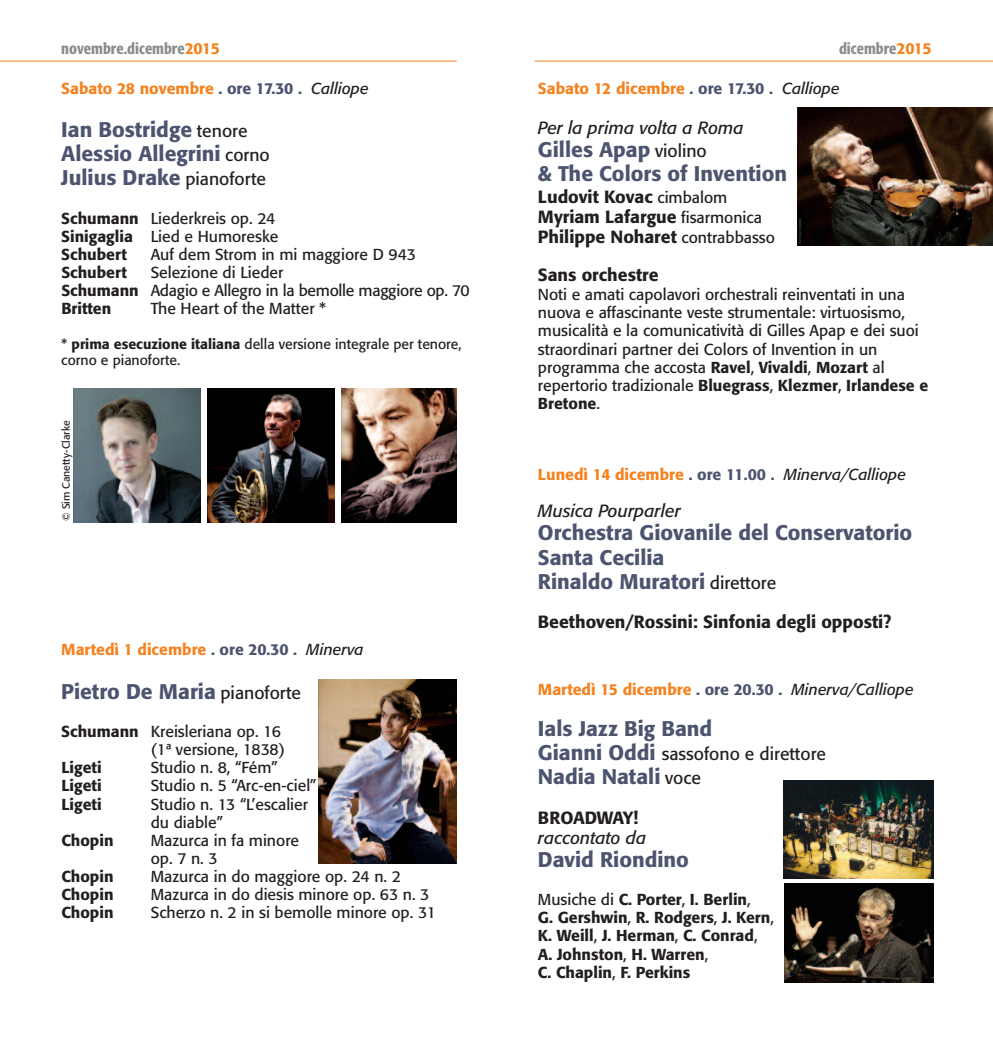
<style>
.page{position:relative;width:993px;height:1042px;background:#fff}
.page>*{position:absolute;margin:0;border:0;box-sizing:border-box;transform-origin:0 0}
.t1{font:500 21px/24.2px "Formata";color:#4c546f}
.t2{font:500 17.5px/20.1px "Formata";color:#231f20}
.t3{font:italic 17.5px "Formata";color:#231f20}
.t4{font:17.5px "Formata";color:#231f20}
.t5{font:500 17.5px "Formata";letter-spacing:-.02em;color:#231f20}
.t6{font:15.75px/18.2px "Formata";color:#231f20}
.t7{font:500 15.75px "Formata";color:#f58220}
.t8{font:500 15.75px/18.2px "Formata";color:#231f20}
.t9{font:500 condensed 15.75px "Formata";color:#8a8c8f}
.t10{font:14px/16.1px "Formata";color:#231f20}
.t11{font:10.5px "Formata";color:#231f20}
.s1{font-stretch:normal;color:#f58220}
.s2{color:#4c546f}
.s3{font-weight:400;font-style:italic;color:#231f20}
.s4{font-weight:400;font-size:17.5px;color:#231f20}
.s5{font-weight:400;font-size:15.75px}
.s6{font-weight:500}
.s7{font-weight:500;font-size:21px;color:#4c546f}
.s8{font-weight:400}
</style>
<div class="page">
<hr style="left:534px;top:61px;width:458px;height:1px;background:#f58220">
<hr style="left:0;top:61px;width:456px;height:1px;background:#f58220">
<img style="left:73px;top:388px;width:127px;height:134px">
<img style="left:208px;top:388px;width:126px;height:134px">
<img style="left:341px;top:388px;width:115px;height:134px">
<img style="left:318px;top:680px;width:138px;height:183px">
<img style="left:797px;top:108px;width:195px;height:138px">
<img style="left:784px;top:883px;width:149px;height:99px">
<img style="left:783px;top:781px;width:149px;height:98px">
<p class="t9" style="left:61px;top:43px;width:160px">novembre.dicembre<span class="s1">2015</span></p>
<p class="t9" style="left:838px;top:43px;width:94px">dicembre<span class="s1">2015</span></p>
<p class="t7" style="left:537px;top:81px;width:303px">Sabato 12 dicembre <span class="s2">. ore 17.30 .</span> <span class="s3">Calliope</span></p>
<p class="t3" style="left:537px;top:120px;width:207px">Per la prima volta a Roma</p>
<h1 class="t1" style="left:537px;top:139px;width:250px">Gilles Apap <span class="s4">violino<br></span>&amp; The Colors of Invention</h1>
<p class="t2" style="left:537px;top:188px;width:238px">Ludovit Kovac <span class="s5">cimbalom<br></span>Myriam Lafargue <span class="s5">fisarmonica<br></span>Philippe Noharet <span class="s5">contrabbasso</span></p>
<p class="t2" style="left:537px;top:267px;width:122px">Sans orchestre</p>
<p class="t6" style="left:537px;top:287px;width:391px">Noti e amati capolavori orchestrali reinventati in una nuova e affascinante veste strumentale: virtuosismo, musicalità e la comunicatività di Gilles Apap e dei suoi straordinari partner dei Colors of Invention in un programma che accosta <span class="s6">Ravel</span>, <span class="s6">Vivaldi</span>, <span class="s6">Mozart</span> al repertorio tradizionale <span class="s6">Bluegrass</span>, <span class="s6">Klezmer</span>, <span class="s6">Irlandese e Bretone</span>.</p>
<p class="t7" style="left:61px;top:81px;width:309px">Sabato 28 novembre <span class="s2">. ore 17.30 .</span> <span class="s3">Calliope</span></p>
<h1 class="t1" style="left:61px;top:119px;width:210px">Ian Bostridge <span class="s4">tenore<br></span>Alessio Allegrini <span class="s4">corno<br></span>Julius Drake <span class="s4">pianoforte</span></h1>
<p class="t6" style="left:61px;top:210px;width:218px"><span class="s6">Schumann</span> Liederkreis op. 24<br><span class="s6">Sinigaglia</span> Lied e Humoreske<br><span class="s6">Schubert</span></p>
<p class="t6" style="left:151px;top:247px;width:267px">Auf dem Strom in mi maggiore D 943</p>
<p class="t8" style="left:61px;top:265px;width:67px">Schubert</p>
<p class="t6" style="left:61px;top:265px;width:409px;text-indent:89px">Selezione di Lieder<br><span class="s6">Schumann</span> Adagio e Allegro in la bemolle maggiore op. 70<br><span class="s6">Britten</span></p>
<p class="t6" style="left:151px;top:301px;width:177px">The Heart of the Matter *</p>
<p class="t10" style="left:61px;top:337px;width:402px">* <span class="s6">prima esecuzione italiana</span> della versione integrale per tenore, corno e pianoforte.</p>
<p class="t11" style="left:62px;top:521px;width:102px;rotate:-90deg">© Sim Canetty-Clarke</p>
<p class="t7" style="left:61px;top:643px;width:304px">Martedì 1 dicembre <span class="s2">. ore 20.30 .</span> <span class="s3">Minerva</span></p>
<h1 class="t1" style="left:61px;top:681px;width:241px">Pietro De Maria <span class="s4">pianoforte</span></h1>
<p class="t6" style="left:61px;top:723px;width:225px;text-align:right"><span class="s6">Schumann</span> Kreisleriana op. 16 (1ª versione, 1838)</p>
<p class="t8" style="left:61px;top:760px;width:42px">Ligeti</p>
<p class="t6" style="left:151px;top:760px;width:128px">Studio n. 8, “Fém”</p>
<p class="t8" style="left:61px;top:778px;width:42px">Ligeti</p>
<p class="t6" style="left:151px;top:778px;width:167px">Studio n. 5 “Arc-en-ciel”</p>
<p class="t8" style="left:61px;top:796px;width:42px">Ligeti</p>
<p class="t6" style="left:151px;top:796px;width:159px">Studio n. 13 “L’escalier du diable”</p>
<p class="t8" style="left:61px;top:832px;width:54px">Chopin</p>
<p class="t6" style="left:151px;top:832px;width:150px">Mazurca in fa minore op. 7 n. 3</p>
<p class="t8" style="left:61px;top:869px;width:54px">Chopin</p>
<p class="t6" style="left:151px;top:869px;width:251px">Mazurca in do maggiore op. 24 n. 2</p>
<p class="t8" style="left:61px;top:887px;width:54px">Chopin</p>
<p class="t6" style="left:151px;top:887px;width:280px">Mazurca in do diesis minore op. 63 n. 3</p>
<p class="t8" style="left:61px;top:905px;width:54px">Chopin</p>
<p class="t6" style="left:151px;top:905px;width:287px">Scherzo n. 2 in si bemolle minore op. 31</p>
<p class="t7" style="left:537px;top:467px;width:369px">Lunedì 14 dicembre <span class="s2">. ore 11.00 .</span> <span class="s3">Minerva/Calliope</span></p>
<p class="t3" style="left:537px;top:504px;width:144px">Musica Pourparler</p>
<h1 class="t1" style="left:537px;top:523px;width:375px">Orchestra Giovanile del Conservatorio<br>Santa Cecilia<br>Rinaldo Muratori <span class="s4">direttore</span></h1>
<p class="t2" style="left:537px;top:613px;width:355px">Beethoven/Rossini: Sinfonia degli opposti?</p>
<p class="t7" style="left:537px;top:683px;width:377px">Martedì 15 dicembre <span class="s2">. ore 20.30 .</span> <span class="s3">Minerva/Calliope</span></p>
<h1 class="t1" style="left:537px;top:718px;width:176px">Ials Jazz Big Band</h1>
<p class="t4" style="left:537px;top:746px;width:289px"><span class="s7">Gianni Oddi</span> sassofono e direttore</p>
<h1 class="t1" style="left:537px;top:767px;width:164px">Nadia Natali <span class="s4">voce</span></h1>
<p class="t5" style="left:537px;top:810px;width:102px">BROADWAY!</p>
<p class="t3" style="left:537px;top:830px;width:110px">raccontato da</p>
<h1 class="t1" style="left:537px;top:849px;width:152px">David Riondino</h1>
<p class="t8" style="left:537px;top:892px;width:237px"><span class="s8">Musiche di</span> C. Porter<span class="s8">,</span> I. Berlin<span class="s8">,<br></span>G. Gershwin<span class="s8">,</span> R. Rodgers<span class="s8">,</span> J. Kern<span class="s8">,<br></span>K. Weill<span class="s8">,</span> J. Herman<span class="s8">,</span> C. Conrad<span class="s8">,<br></span>A. Johnston<span class="s8">,</span> H. Warren<span class="s8">,<br></span>C. Chaplin<span class="s8">,</span> F. Perkins</p>
</div>
